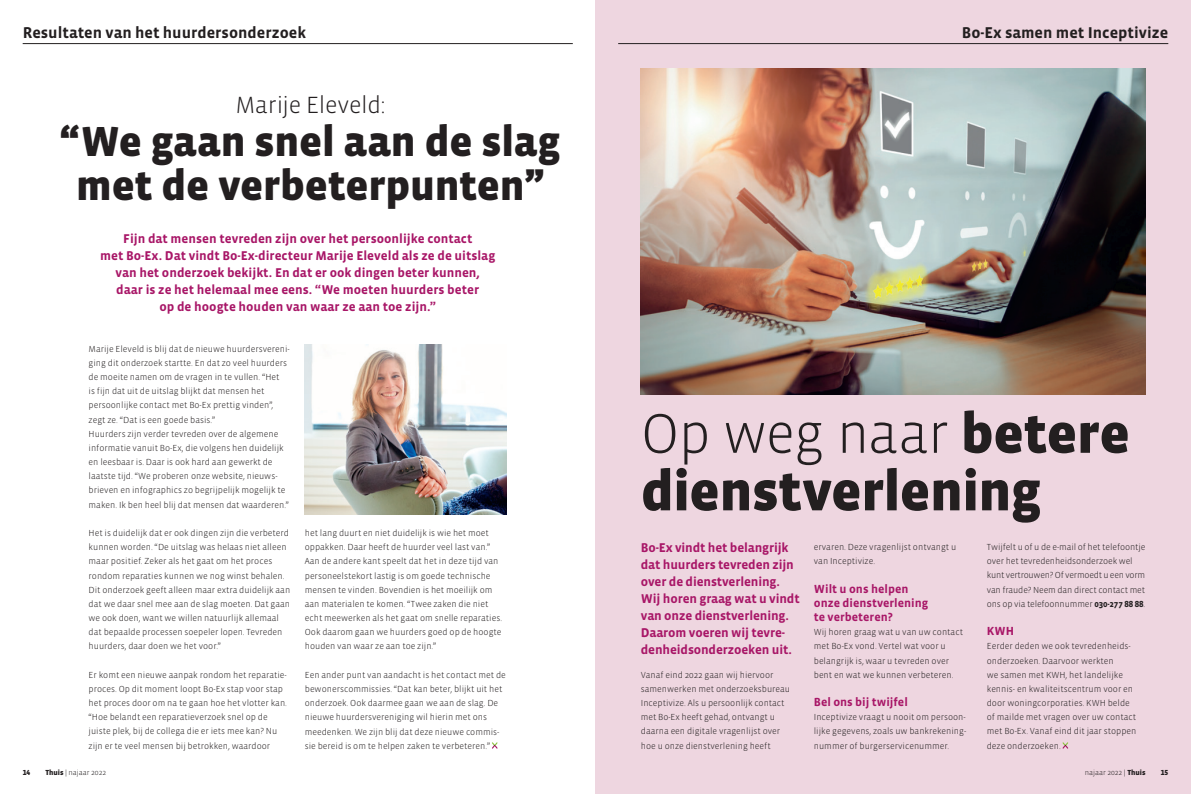
<style>
.page{position:relative;width:1191px;height:794px;background:#fff}
.page>*{position:absolute;margin:0;border:0;box-sizing:border-box;transform-origin:0 0}
.t1{font:900 57px/57.5px "Vista Sans OT";letter-spacing:-.01em;color:#231f20}
.t2{font:900 43px/43.5px "Vista Sans OT";letter-spacing:-.005em;color:#231f20;text-align:center}
.t3{font:300 24px "Vista Sans OT";letter-spacing:-.01em;color:#231f20}
.t4{font:700 16px "Vista Sans OT";color:#231f20}
.t5{font:700 13px/17px "Vista Sans OT";color:#a81667}
.t6{font:700 12px/14.2px "Vista Sans OT";color:#a81667}
.t7{font:300 9px/14.2px "Vista Sans OT";color:#231f20}
.t8{font:300 7.5px "Vista Sans OT";color:#231f20}
.t9{font:900 7.5px "Vista Sans OT";color:#231f20}
.s1{font-weight:300}
.s2{font-weight:700}
.s3{font-weight:900}
</style>
<div class="page">
<div style="left:595px;top:0;width:596px;height:794px;background:#eed6e0"></div>
<img style="left:641px;top:68px;width:504px;height:326px">
<hr style="left:618px;top:43px;width:550px;height:1px;background:#231f20">
<svg style="left:1062px;top:742px;width:6px;height:6px"></svg>
<svg style="left:492px;top:742px;width:5px;height:6px"></svg>
<hr style="left:23px;top:43px;width:550px;height:1px;background:#231f20">
<img style="left:305px;top:344px;width:202px;height:170px">
<h3 class="t4" style="left:23px;top:24px;width:285px">Resultaten van het huurdersonderzoek</h3>
<h3 class="t3" style="left:235px;top:92px;width:151px">Marije Eleveld:</h3>
<h2 class="t2" style="left:61px;top:121px;width:501px">“We gaan snel aan de slag met de verbeterpunten”</h2>
<p class="t5" style="left:100px;top:230px;width:397px;text-align:center">Fijn dat mensen tevreden zijn over het persoonlijke contact<br>met Bo-Ex. Dat vindt Bo-Ex-directeur Marije Eleveld als ze de uitslag van het onderzoek bekijkt. En dat er ook dingen beter kunnen,<br>daar is ze het helemaal mee eens. “We moeten huurders beter<br>op de hoogte houden van waar ze aan toe zijn.”</p>
<p class="t7" style="left:89px;top:342px;width:203px">Marije Eleveld is blij dat de nieuwe huurdersvereni&shy;ging dit onderzoek startte. En dat zo veel huurders de moeite namen om de vragen in te vullen. “Het<br>is fijn dat uit de uitslag blijkt dat mensen het persoonlijke contact met Bo-Ex prettig vinden”, zegt ze. “Dat is een goede basis.”<br>Huurders zijn verder tevreden over de algemene informatie vanuit Bo-Ex, die volgens hen duidelijk en leesbaar is. Daar is ook hard aan gewerkt de laatste tijd. “We proberen onze website, nieuws&shy;brieven en infographics zo begrijpelijk mogelijk te maken. Ik ben heel blij dat mensen dat waarderen.”</p>
<p class="t7" style="left:89px;top:526px;width:203px">Het is duidelijk dat er ook dingen zijn die verbeterd kunnen worden. “De uitslag was helaas niet alleen maar positief. Zeker als het gaat om het proces rondom reparaties kunnen we nog winst behalen.<br>Dit onderzoek geeft alleen maar extra duidelijk aan dat we daar snel mee aan de slag moeten. Dat gaan we ook doen, want we willen natuurlijk allemaal dat bepaalde processen soepeler lopen. Tevreden huurders, daar doen we het voor.”</p>
<p class="t7" style="left:89px;top:668px;width:200px">Er komt een nieuwe aanpak rondom het reparatie&shy;proces. Op dit moment loopt Bo-Ex stap voor stap het proces door om na te gaan hoe het vlotter kan. “Hoe belandt een reparatieverzoek snel op de juiste plek, bij de collega die er iets mee kan? Nu zijn er te veel mensen bij betrokken, waardoor</p>
<p class="t7" style="left:305px;top:526px;width:199px">het lang duurt en niet duidelijk is wie het moet oppakken. Daar heeft de huurder veel last van.” Aan de andere kant speelt dat het in deze tijd van personeelstekort lastig is om goede technische mensen te vinden. Bovendien is het moeilijk om aan materialen te komen. “Twee zaken die niet echt meewerken als het gaat om snelle reparaties.<br>Ook daarom gaan we huurders goed op de hoogte houden van waar ze aan toe zijn.”</p>
<p class="t7" style="left:305px;top:668px;width:202px">Een ander punt van aandacht is het contact met de bewonerscommissies. “Dat kan beter, blijkt uit het onderzoek. Ook daarmee gaan we aan de slag. De nieuwe huurdersvereniging wil hierin met ons meedenken. We zijn blij dat deze nieuwe commis&shy;sie bereid is om te helpen zaken te verbeteren.”</p>
<h3 class="t4" style="left:961px;top:24px;width:208px">Bo-Ex samen met Inceptivize</h3>
<h1 class="t1" style="left:641px;top:406px;width:490px"><span class="s1">Op weg naar</span> betere dienstverlening</h1>
<h3 class="t5" style="left:641px;top:539px;width:160px">Bo-Ex vindt het belangrijk dat huurders tevreden zijn over de dienstverlening.<br>Wij horen graag wat u vindt van onze dienstverlening.<br>Daarom voeren wij tevre&shy;denheidsonderzoeken uit.</h3>
<p class="t7" style="left:641px;top:668px;width:151px">Vanaf eind 2022 gaan wij hiervoor samenwerken met onderzoeksbureau Inceptivize. Als u persoonlijk contact met Bo-Ex heeft gehad, ontvangt u daarna een digitale vragenlijst over hoe u onze dienstverlening heeft</p>
<p class="t7" style="left:814px;top:540px;width:144px">ervaren. Deze vragenlijst ontvangt u van Inceptivize.</p>
<h3 class="t6" style="left:814px;top:582px;width:116px">Wilt u ons helpen onze dienstverlening te verbeteren?</h3>
<p class="t7" style="left:814px;top:625px;width:151px">Wij horen graag wat u van uw contact met Bo-Ex vond. Vertel wat voor u belangrijk is, waar u tevreden over bent en wat we kunnen verbeteren.</p>
<h3 class="t6" style="left:814px;top:695px;width:96px">Bel ons bij twijfel</h3>
<p class="t7" style="left:814px;top:710px;width:154px;text-align:justify">Inceptivize vraagt u nooit om persoon&shy;lijke gegevens, zoals uw bankrekening&shy;nummer of burgerservicenummer.</p>
<p class="t7" style="left:986px;top:540px;width:160px">Twijfelt u of u de e-mail of het telefoontje over het tevredenheidsonderzoek wel kunt vertrouwen? Of vermoedt u een vorm van fraude? Neem dan direct contact met ons op via telefoonnummer <span class="s2">030-277 88 88</span>.</p>
<h3 class="t6" style="left:986px;top:624px;width:29px">KWH</h3>
<p class="t7" style="left:986px;top:639px;width:151px">Eerder deden we ook tevredenheids&shy;onderzoeken. Daarvoor werkten<br>we samen met KWH, het landelijke kennis- en kwaliteitscentrum voor en door woningcorporaties. KWH belde of mailde met vragen over uw contact met Bo-Ex. Vanaf eind dit jaar stoppen deze onderzoeken.</p>
<p class="t9" style="left:23px;top:768px;width:9px">14</p>
<p class="t8" style="left:45px;top:768px;width:62px"><span class="s3">Thuis</span> | najaar 2022</p>
<p class="t8" style="left:1084px;top:768px;width:62px">najaar 2022 | <span class="s3">Thuis</span></p>
<p class="t9" style="left:1160px;top:768px;width:9px">15</p>
</div>
